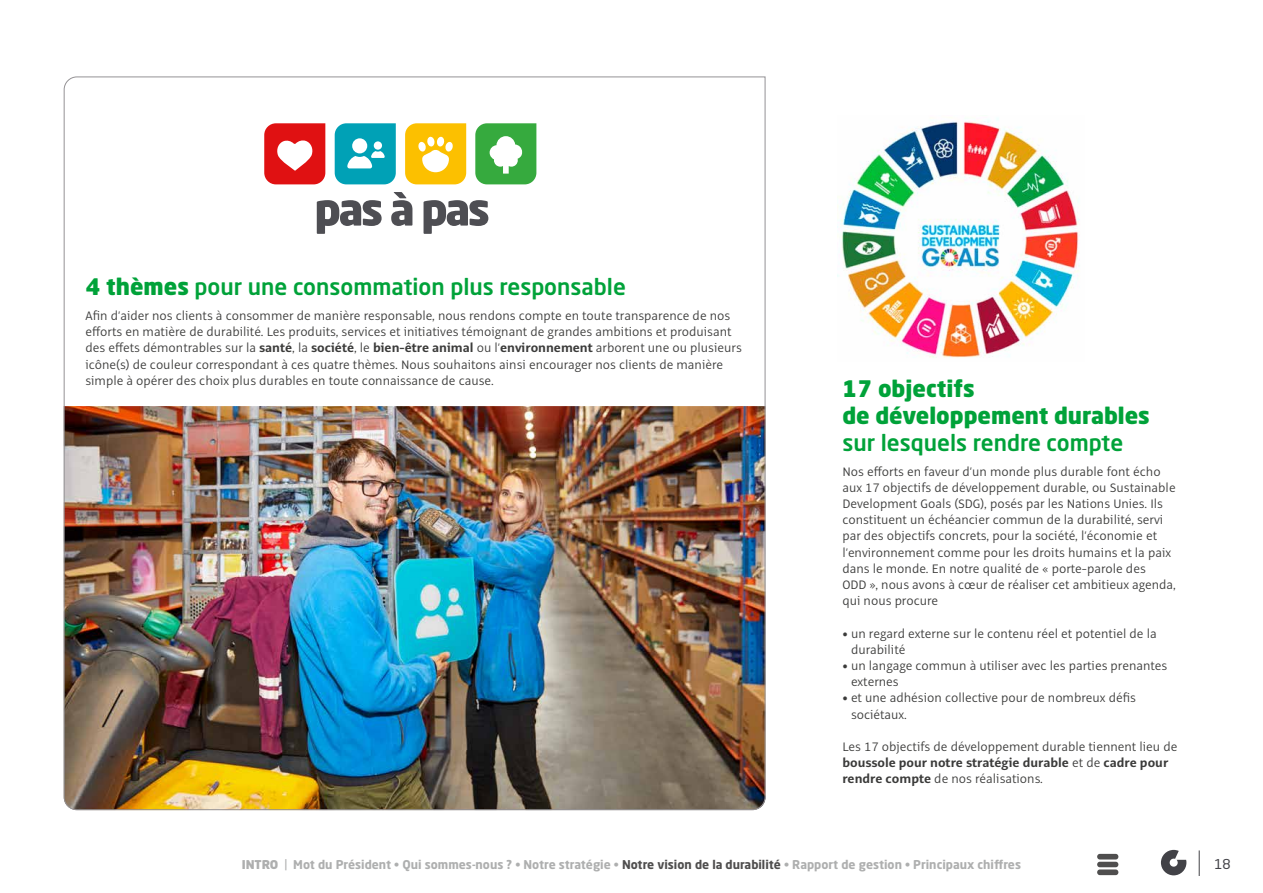
<style>
.page{position:relative;width:1263px;height:893px;background:#fff}
.page>*{position:absolute;margin:0;border:0;box-sizing:border-box;transform-origin:0 0}
.t1{font:500 22.5px "Neo Sans Std";color:#00a239}
.t2{font:900 22.5px/27px "Neo Sans Std";color:#00a239}
.t3{font:300 13.5px/16.2px "Alto Pro";color:#3b3b3a}
.t4{font:13.5px "Neo Sans Std";color:#424247}
.t5{font:700 12px "Neo Sans Std";color:#aeafaf}
.s1{font-weight:900}
.s2{font-weight:700}
.s3{font-weight:400}
.s4{color:#4f4e4e}
</style>
<div class="page">
<img style="left:63px;top:76px;width:703px;height:734px">
<img style="left:838px;top:118px;width:242px;height:240px">
<svg style="left:317px;top:200px;width:65px;height:34px"></svg>
<svg style="left:391px;top:192px;width:21px;height:34px"></svg>
<svg style="left:423px;top:200px;width:65px;height:34px"></svg>
<svg style="left:264px;top:123px;width:61px;height:61px"></svg>
<svg style="left:405px;top:123px;width:61px;height:61px"></svg>
<svg style="left:475px;top:123px;width:61px;height:61px"></svg>
<svg style="left:335px;top:123px;width:61px;height:61px;background:#2ab0c2"></svg>
<div style="left:374px;top:141px;width:8px;height:9px;background:#fff;border-radius:50%"></div>
<div style="left:1097px;top:862px;width:21px;height:5px;background:#4f4e4e;border-radius:3px"></div>
<div style="left:1097px;top:854px;width:21px;height:5px;background:#4f4e4e;border-radius:3px"></div>
<div style="left:1097px;top:869px;width:21px;height:6px;background:#4f4e4e;border-radius:3px"></div>
<svg style="left:1161px;top:850px;width:25px;height:25px"></svg>
<svg style="left:1199px;top:850px;width:1px;height:26px"></svg>
<h1 class="t1" style="left:85px;top:273px;width:542px"><span class="s1">4 thèmes</span> pour une consommation plus responsable</h1>
<p class="t3" style="left:85px;top:308px;width:658px">Afin d’aider nos clients à consommer de manière responsable, nous rendons compte en toute transparence de nos efforts en matière de durabilité. Les produits, services et initiatives témoignant de grandes ambitions et produisant des effets démontrables sur la <span class="s2">santé</span>, la <span class="s2">société</span>, le <span class="s2">bien-être animal</span> ou l’<span class="s2">environnement</span> arborent une ou plusieurs icône(s) de couleur correspondant à ces quatre thèmes. Nous souhaitons ainsi encourager nos clients de manière simple à opérer des choix plus durables en toute connaissance de cause.</p>
<h1 class="t2" style="left:842px;top:374px;width:309px">17 objectifs<br>de développement durables</h1>
<h1 class="t1" style="left:842px;top:428px;width:282px">sur lesquels rendre compte</h1>
<p class="t3" style="left:842px;top:463px;width:335px">Nos efforts en faveur d’un monde plus durable font écho aux 17 objectifs de développement durable, ou Sustainable Development Goals (SDG), posés par les Nations Unies. Ils constituent un échéancier commun de la durabilité, servi par des objectifs concrets, pour la société, l’économie et l’environnement comme pour les droits humains et la paix dans le monde. En notre qualité de « porte-parole des<br>ODD », nous avons à cœur de réaliser cet ambitieux agenda, qui nous procure</p>
<p class="t3" style="left:851px;top:625px;width:307px;text-indent:-9px">• un regard externe sur le contenu réel et potentiel de la durabilité</p>
<p class="t3" style="left:851px;top:658px;width:318px;text-indent:-9px">• un langage commun à utiliser avec les parties prenantes externes</p>
<p class="t3" style="left:851px;top:690px;width:287px;text-indent:-9px">• et une adhésion collective pour de nombreux défis sociétaux.</p>
<p class="t3" style="left:842px;top:739px;width:336px">Les 17 objectifs de développement durable tiennent lieu de <span class="s2">boussole pour notre stratégie durable</span> et de <span class="s2">cadre pour rendre compte</span> de nos réalisations.</p>
<p class="t5" style="left:242px;top:857px;width:781px"><span class="s1">INTRO</span> <span class="s3">|</span> Mot du Président • Qui sommes-nous ? • Notre stratégie • <span class="s4">Notre vision de la durabilité</span> • Rapport de gestion • Principaux chiffres</p>
<p class="t4" style="left:1214px;top:855px;width:18px">18</p>
</div>
